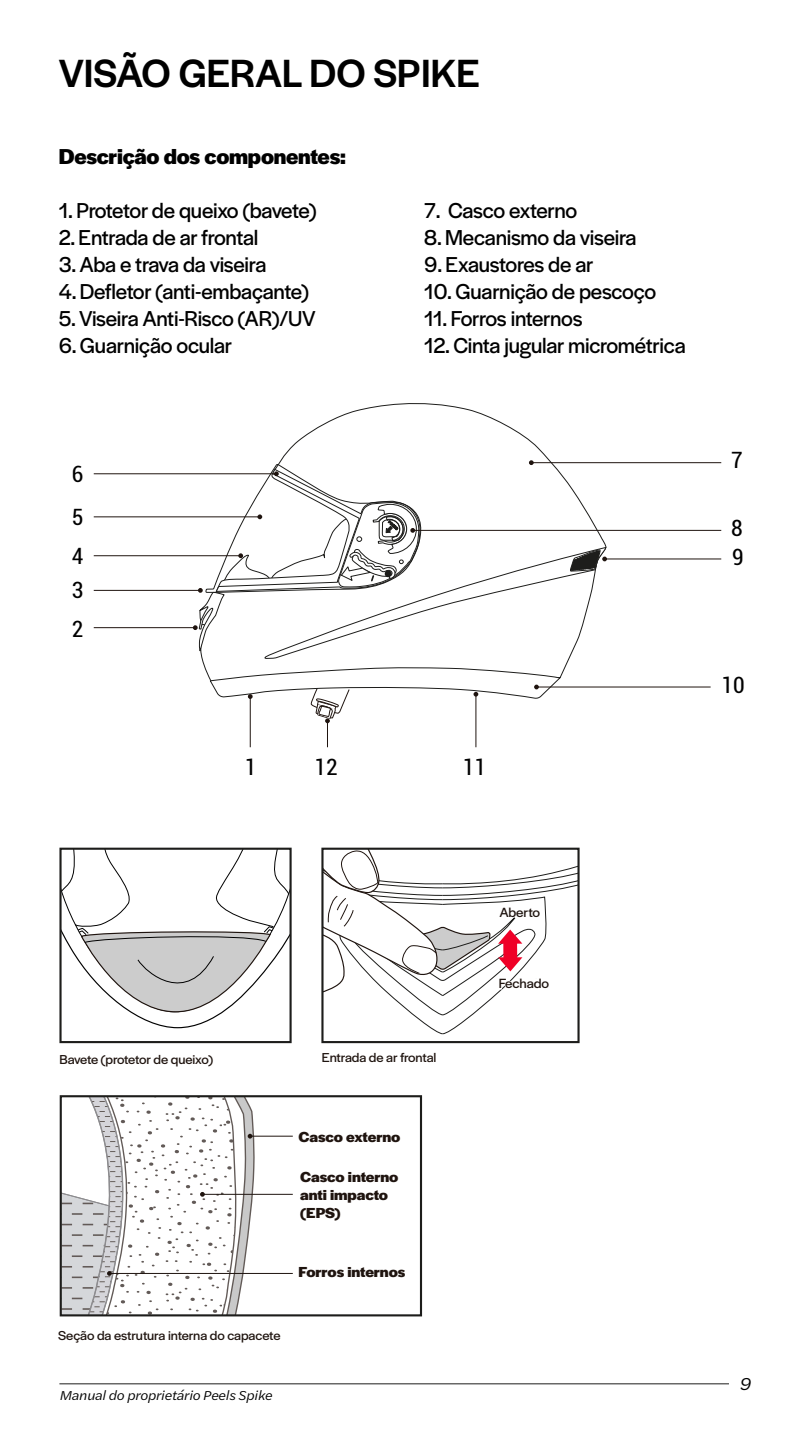
<style>
.page{position:relative;width:810px;height:1440px;background:#fff}
.page>*{position:absolute;margin:0;border:0;box-sizing:border-box;transform-origin:0 0}
.t1{font:500 40.95px "Halyard Display";color:#000}
.t2{font:22.5px "Halyard Display";letter-spacing:-.01em;color:#000}
.t3{font:700 22.5px "Halyard Display";letter-spacing:-.01em;color:#000}
.t4{font:condensed 22.5px/28.6px "Roboto";color:#000}
.t5{font:italic 18px "Halyard Text";color:#000;scale:1.05 1}
.t6{font:700 15.15px/18.1px "Halyard Display";letter-spacing:-.005em;color:#1f140f;scale:1.05 1}
.t7{font:13.88px "Proxima Nova Cond";letter-spacing:-.005em;color:#1f140f;scale:1.05 1}
.t8{font:13.5px "Halyard Display";letter-spacing:-.005em;color:#1f140f;scale:1.05 1}
.t9{font:italic 13.5px "Halyard Text";letter-spacing:-.015em;color:#000;scale:1.05 1}
</style>
<div class="page">
<svg style="left:62px;top:851px;width:227px;height:178px"></svg>
<div style="left:59px;top:848px;width:233px;height:195px;border:2px solid #1d1d1b"></div>
<div style="left:60px;top:1095px;width:362px;height:221px;border:2px solid #1d1d1b"></div>
<hr style="left:250px;top:1136px;width:43px;height:1px;background:#1f140f">
<hr style="left:202px;top:1194px;width:91px;height:1px;background:#1f140f">
<hr style="left:109px;top:1273px;width:184px;height:1px;background:#1f140f">
<svg style="left:61px;top:1096px;width:194px;height:219px"></svg>
<svg style="left:282px;top:403px;width:265px;height:54px"></svg>
<hr style="left:94px;top:627px;width:101px;height:1px;background:#1f140f">
<hr style="left:94px;top:590px;width:106px;height:1px;background:#1f140f">
<hr style="left:94px;top:555px;width:147px;height:1px;background:#1f140f">
<hr style="left:94px;top:517px;width:166px;height:1px;background:#1f140f">
<hr style="left:94px;top:473px;width:183px;height:1px;background:#1f140f">
<hr style="left:531px;top:462px;width:190px;height:1px;background:#1f140f">
<hr style="left:413px;top:530px;width:308px;height:1px;background:#1f140f">
<hr style="left:605px;top:559px;width:116px;height:1px;background:#1f140f">
<hr style="left:536px;top:687px;width:175px;height:1px;background:#1f140f">
<svg style="left:193px;top:457px;width:414px;height:290px"></svg>
<svg style="left:324px;top:851px;width:253px;height:184px"></svg>
<div style="left:321px;top:848px;width:259px;height:195px;border:2px solid #1d1d1b"></div>
<hr style="left:59px;top:1383px;width:670px;height:1px;background:#1d1d1b">
<h1 class="t1" style="left:59px;top:45px;width:423px">VISÃO GERAL DO SPIKE</h1>
<p class="t3" style="left:59px;top:140px;width:289px">Descrição dos componentes:</p>
<p class="t2" style="left:59px;top:194px;width:259px">1. Protetor de queixo (bavete)</p>
<p class="t2" style="left:59px;top:221px;width:201px">2. Entrada de ar frontal</p>
<p class="t2" style="left:59px;top:248px;width:209px">3. Aba e trava da viseira</p>
<p class="t2" style="left:59px;top:275px;width:252px">4. Defletor (anti-embaçante)</p>
<p class="t2" style="left:59px;top:302px;width:259px">5. Viseira Anti-Risco (AR)/UV</p>
<p class="t2" style="left:59px;top:329px;width:175px">6. Guarnição ocular</p>
<p class="t4" style="left:72px;top:459px;width:13px">6</p>
<p class="t4" style="left:72px;top:502px;width:13px">5</p>
<p class="t4" style="left:72px;top:540px;width:13px">4</p>
<p class="t4" style="left:72px;top:575px;width:13px">3</p>
<p class="t4" style="left:72px;top:614px;width:13px">2</p>
<p class="t2" style="left:424px;top:195px;width:155px">7. Casco externo</p>
<p class="t2" style="left:424px;top:222px;width:214px">8. Mecanismo da viseira</p>
<p class="t2" style="left:424px;top:249px;width:171px">9. Exaustores de ar</p>
<p class="t2" style="left:424px;top:276px;width:233px">10. Guarnição de pescoço</p>
<p class="t2" style="left:424px;top:303px;width:160px">11. Forros internos</p>
<p class="t2" style="left:424px;top:330px;width:263px">12. Cinta jugular micrométrica</p>
<p class="t4" style="left:245px;top:752px;width:13px">1</p>
<p class="t4" style="left:314px;top:752px;width:25px">12</p>
<p class="t4" style="left:463px;top:752px;width:25px">11</p>
<p class="t4" style="left:731px;top:445px;width:13px">7</p>
<p class="t4" style="left:731px;top:513px;width:14px">8<br>9</p>
<p class="t4" style="left:722px;top:670px;width:25px">10</p>
<p class="t8" style="left:59px;top:1050px;width:148px">Bavete (protetor de queixo)</p>
<p class="t8" style="left:322px;top:1048px;width:111px">Entrada de ar frontal</p>
<p class="t6" style="left:299px;top:1127px;width:98px">Casco externo</p>
<p class="t6" style="left:300px;top:1167px;width:95px">Casco interno anti impacto (EPS)</p>
<p class="t6" style="left:299px;top:1262px;width:103px">Forros internos</p>
<p class="t8" style="left:58px;top:1326px;width:213px">Seção da estrutura interna do capacete</p>
<p class="t9" style="left:59px;top:1386px;width:204px">Manual do proprietário Peels Spike</p>
<p class="t7" style="left:499px;top:903px;width:36px">Aberto</p>
<p class="t7" style="left:499px;top:974px;width:45px">Fechado</p>
<p class="t5" style="left:739px;top:1371px;width:13px">9</p>
</div>
